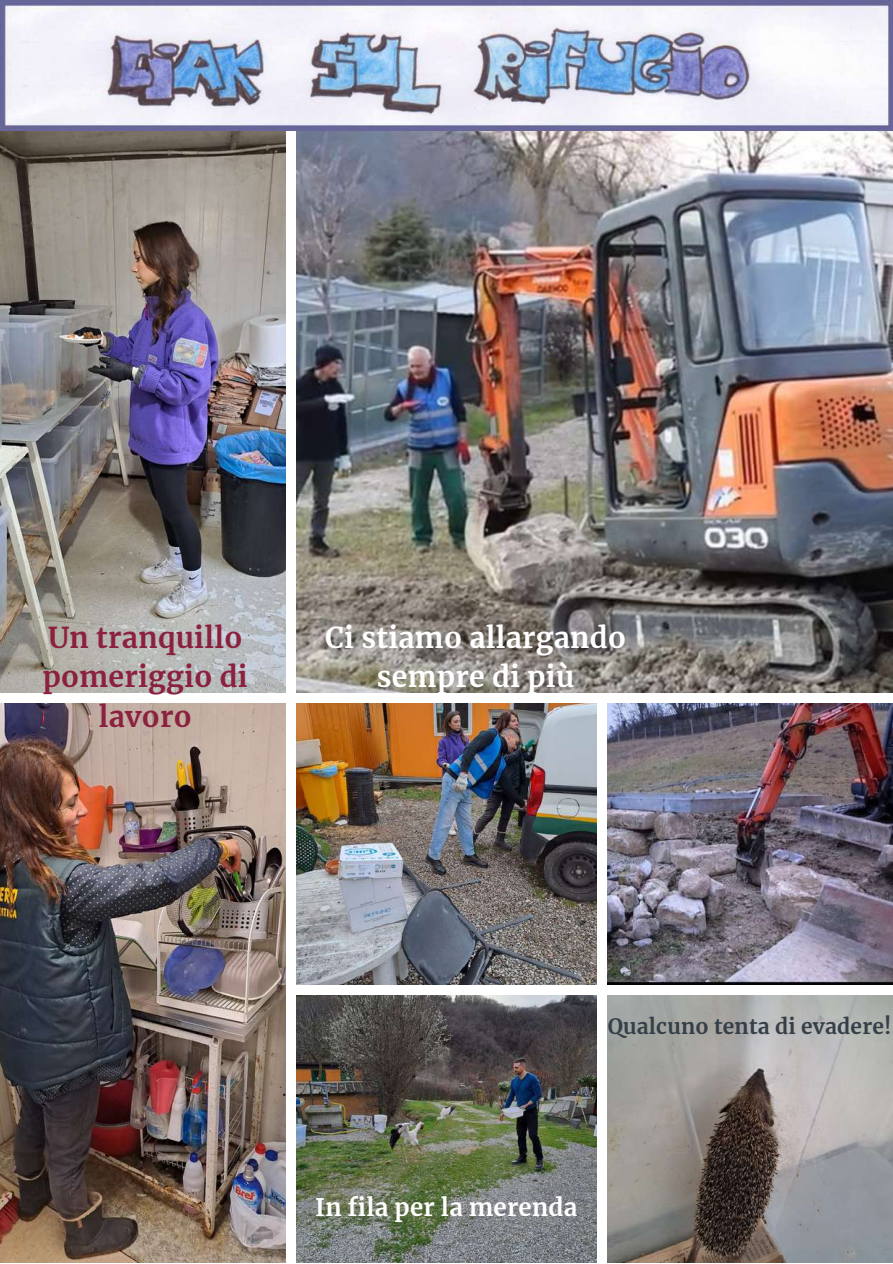
<style>
.page{position:relative;width:893px;height:1264px;background:#fff}
.page>*{position:absolute;margin:0;border:0;box-sizing:border-box;transform-origin:0 0}
.t1{font:700 28.5px/39.3px "Merriweather";letter-spacing:.01em;color:#8b213f;text-align:center}
.t2{font:700 28.5px/39.3px "Merriweather";letter-spacing:.01em;color:#fff;text-align:center}
.t3{font:700 24px "Merriweather";letter-spacing:.01em;color:#fff}
.t4{font:700 21px "Merriweather";letter-spacing:.01em;color:#353f48}
</style>
<div class="page">
<img style="left:0;top:131px;width:286px;height:561px">
<img style="left:0;top:703px;width:286px;height:559px">
<img style="left:297px;top:703px;width:299px;height:281px">
<img style="left:297px;top:995px;width:299px;height:267px">
<img style="left:607px;top:995px;width:285px;height:267px">
<img style="left:297px;top:131px;width:595px;height:561px">
<img style="left:607px;top:703px;width:285px;height:281px">
<img style="left:0;top:0;width:892px;height:131px">
<p class="t1" style="left:43px;top:618px;width:206px">Un tranquillo pomeriggio di lavoro</p>
<p class="t2" style="left:325px;top:618px;width:302px">Ci stiamo allargando sempre di più</p>
<p class="t4" style="left:607px;top:1012px;width:285px">Qualcuno tenta di evadere!</p>
<p class="t3" style="left:315px;top:1192px;width:264px">In fila per la merenda</p>
</div>
